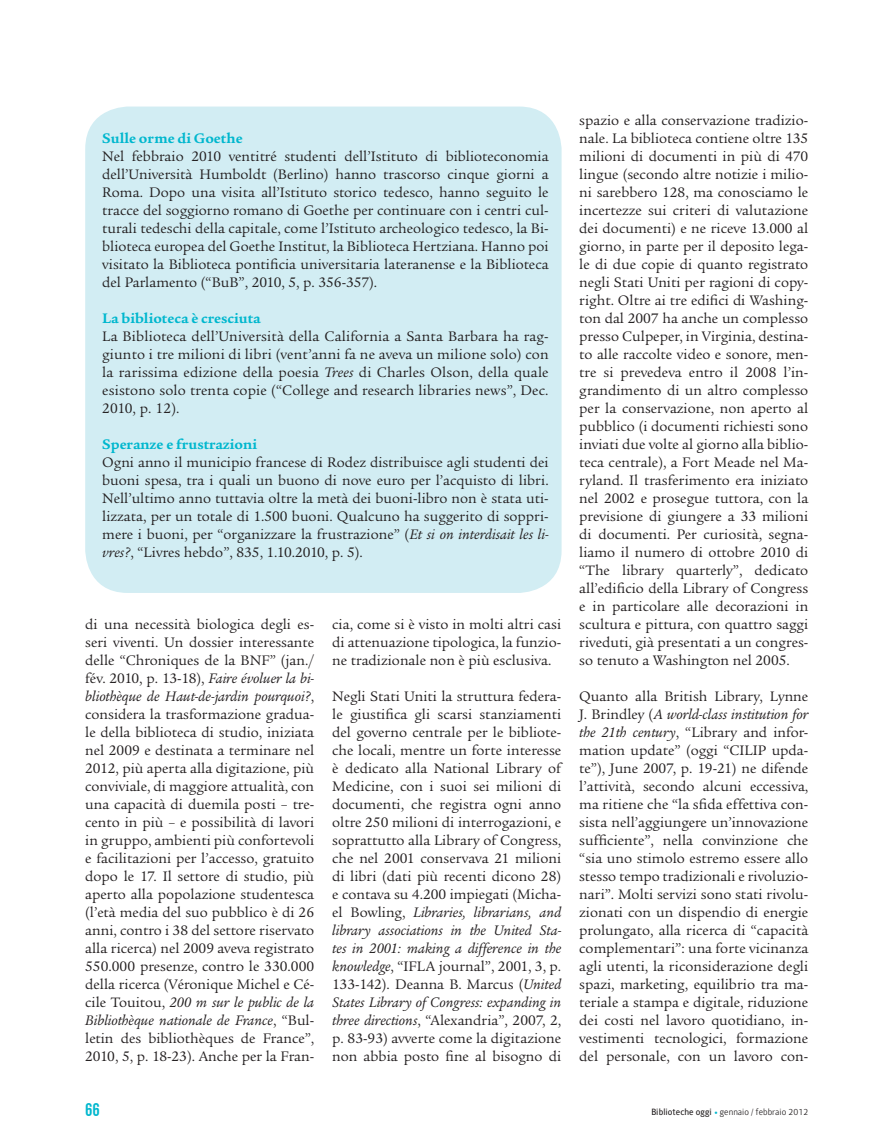
<style>
.page{position:relative;width:895px;height:1145px;background:#fff}
.page>*{position:absolute;margin:0;border:0;box-sizing:border-box;transform-origin:0 0}
.t1{font:18px "Alternate Gothic No 2 BT";color:#00b7ce}
.t2{font:15px/18px "Legacy Ser ITC";color:#231f20;text-align:justify}
.t3{font:700 15px "Legacy Ser ITC";color:#00b7ce}
.t4{font:300 9px "Alber";color:#231f20}
.s1{font-style:italic}
.s2{font-weight:400}
.s3{font-weight:700;font-style:italic;color:#00b7ce}
</style>
<div class="page">
<div style="left:85px;top:106px;width:476px;height:486px;background:#d2edf3;border-radius:43px"></div>
<p class="t3" style="left:102px;top:129px;width:142px">Sulle orme di Goethe</p>
<p class="t2" style="left:102px;top:147px;width:448px">Nel febbraio 2010 ventitré studenti dell’Istituto di biblioteconomia dell’Università Humboldt (Berlino) hanno trascorso cinque giorni a Roma. Dopo una visita all’Istituto storico tedesco, hanno seguito le tracce del soggiorno romano di Goethe per continuare con i centri cul&shy;turali tedeschi della capitale, come l’Istituto archeologico tedesco, la Bi&shy;blioteca europea del Goethe Institut, la Biblioteca Hertziana. Hanno poi visitato la Biblioteca pontificia universitaria lateranense e la Biblioteca del Parlamento (“BuB”, 2010, 5, p. 356-357).</p>
<p class="t3" style="left:102px;top:309px;width:160px">La biblioteca è cresciuta</p>
<p class="t2" style="left:102px;top:327px;width:448px">La Biblioteca dell’Università della California a Santa Barbara ha rag&shy;giunto i tre milioni di libri (vent’anni fa ne aveva un milione solo) con la rarissima edizione della poesia <span class="s1">Trees</span> di Charles Olson, della quale esistono solo trenta copie (“College and research libraries news”, Dec.<br>2010, p. 12).</p>
<p class="t3" style="left:102px;top:435px;width:156px">Speranze e frustrazioni</p>
<p class="t2" style="left:102px;top:453px;width:448px">Ogni anno il municipio francese di Rodez distribuisce agli studenti dei buoni spesa, tra i quali un buono di nove euro per l’acquisto di libri.<br>Nell’ultimo anno tuttavia oltre la metà dei buoni-libro non è stata uti&shy;lizzata, per un totale di 1.500 buoni. Qualcuno ha suggerito di soppri&shy;mere i buoni, per “organizzare la frustrazione” (<span class="s1">Et si on interdisait les li&shy;vres?</span>, “Livres hebdo”, 835, 1.10.2010, p. 5).</p>
<p class="t2" style="left:85px;top:615px;width:230px">di una necessità biologica degli es&shy;seri viventi. Un dossier interessante delle “Chroniques de la BNF” (jan./ fév. 2010, p. 13-18), <span class="s1">Faire évoluer la bi&shy;bliothèque de Haut-de-jardin pourquoi?</span>, considera la trasformazione gradua&shy;le della biblioteca di studio, iniziata nel 2009 e destinata a terminare nel 2012, più aperta alla digitazione, più conviviale, di maggiore attualità, con una capacità di duemila posti – tre&shy;cento in più – e possibilità di lavori in gruppo, ambienti più confortevoli e facilitazioni per l’accesso, gratuito dopo le 17. Il settore di studio, più aperto alla popolazione studentesca (l’età media del suo pubblico è di 26 anni, contro i 38 del settore riservato alla ricerca) nel 2009 aveva registrato 550.000 presenze, contro le 330.000 della ricerca (Véronique Michel e Cé&shy;cile Touitou, <span class="s1">200 m sur le public de la Bibliothèque nationale de France</span>, “Bul&shy;letin des bibliothèques de France”, 2010, 5, p. 18-23). Anche per la Fran-</p>
<p class="t2" style="left:332px;top:615px;width:230px">cia, come si è visto in molti altri casi di attenuazione tipologica, la funzio&shy;ne tradizionale non è più esclusiva.</p>
<p class="t2" style="left:332px;top:687px;width:230px">Negli Stati Uniti la struttura federa&shy;le giustifica gli scarsi stanziamenti del governo centrale per le bibliote&shy;che locali, mentre un forte interesse è dedicato alla National Library of Medicine, con i suoi sei milioni di documenti, che registra ogni anno oltre 250 milioni di interrogazioni, e soprattutto alla Library of Congress, che nel 2001 conservava 21 milioni di libri (dati più recenti dicono 28) e contava su 4.200 impiegati (Micha&shy;el Bowling, <span class="s1">Libraries, librarians, and library associations in the United Sta&shy;tes in 2001: making a difference in the knowledge</span>, “IFLA journal”, 2001, 3, p.<br>133-142). Deanna B. Marcus (<span class="s1">United States Library of Congress: expanding in three directions</span>, “Alexandria”, 2007, 2, p. 83-93) avverte come la digitazione non abbia posto fine al bisogno di</p>
<p class="t2" style="left:579px;top:111px;width:230px">spazio e alla conservazione tradizio&shy;nale. La biblioteca contiene oltre 135 milioni di documenti in più di 470 lingue (secondo altre notizie i milio&shy;ni sarebbero 128, ma conosciamo le incertezze sui criteri di valutazione dei documenti) e ne riceve 13.000 al giorno, in parte per il deposito lega&shy;le di due copie di quanto registrato negli Stati Uniti per ragioni di copy&shy;right. Oltre ai tre edifici di Washing&shy;ton dal 2007 ha anche un complesso presso Culpeper, in Virginia, destina&shy;to alle raccolte video e sonore, men&shy;tre si prevedeva entro il 2008 l’in&shy;grandimento di un altro complesso per la conservazione, non aperto al pubblico (i documenti richiesti sono inviati due volte al giorno alla biblio&shy;teca centrale), a Fort Meade nel Ma&shy;ryland. Il trasferimento era iniziato nel 2002 e prosegue tuttora, con la previsione di giungere a 33 milioni di documenti. Per curiosità, segna&shy;liamo il numero di ottobre 2010 di “The library quarterly”, dedicato all’edificio della Library of Congress e in particolare alle decorazioni in scultura e pittura, con quattro saggi riveduti, già presentati a un congres&shy;so tenuto a Washington nel 2005.</p>
<p class="t2" style="left:579px;top:687px;width:230px">Quanto alla British Library, Lynne J. Brindley (<span class="s1">A world-class institution for the 21th century</span>, “Library and infor&shy;mation update” (oggi “CILIP upda&shy;te”), June 2007, p. 19-21) ne difende l’attività, secondo alcuni eccessiva, ma ritiene che “la sfida effettiva con&shy;sista nell’aggiungere un’innovazione sufficiente”, nella convinzione che “sia uno stimolo estremo essere allo stesso tempo tradizionali e rivoluzio&shy;nari”. Molti servizi sono stati rivolu&shy;zionati con un dispendio di energie prolungato, alla ricerca di “capacità complementari”: una forte vicinanza agli utenti, la riconsiderazione degli spazi, marketing, equilibrio tra ma&shy;teriale a stampa e digitale, riduzione dei costi nel lavoro quotidiano, in&shy;vestimenti tecnologici, formazione del personale, con un lavoro con-</p>
<p class="t1" style="left:85px;top:1099px;width:16px">66</p>
<p class="t4" style="left:651px;top:1106px;width:158px"><span class="s2">Biblioteche oggi</span> <span class="s3">•</span> gennaio / febbraio 2012</p>
</div>
